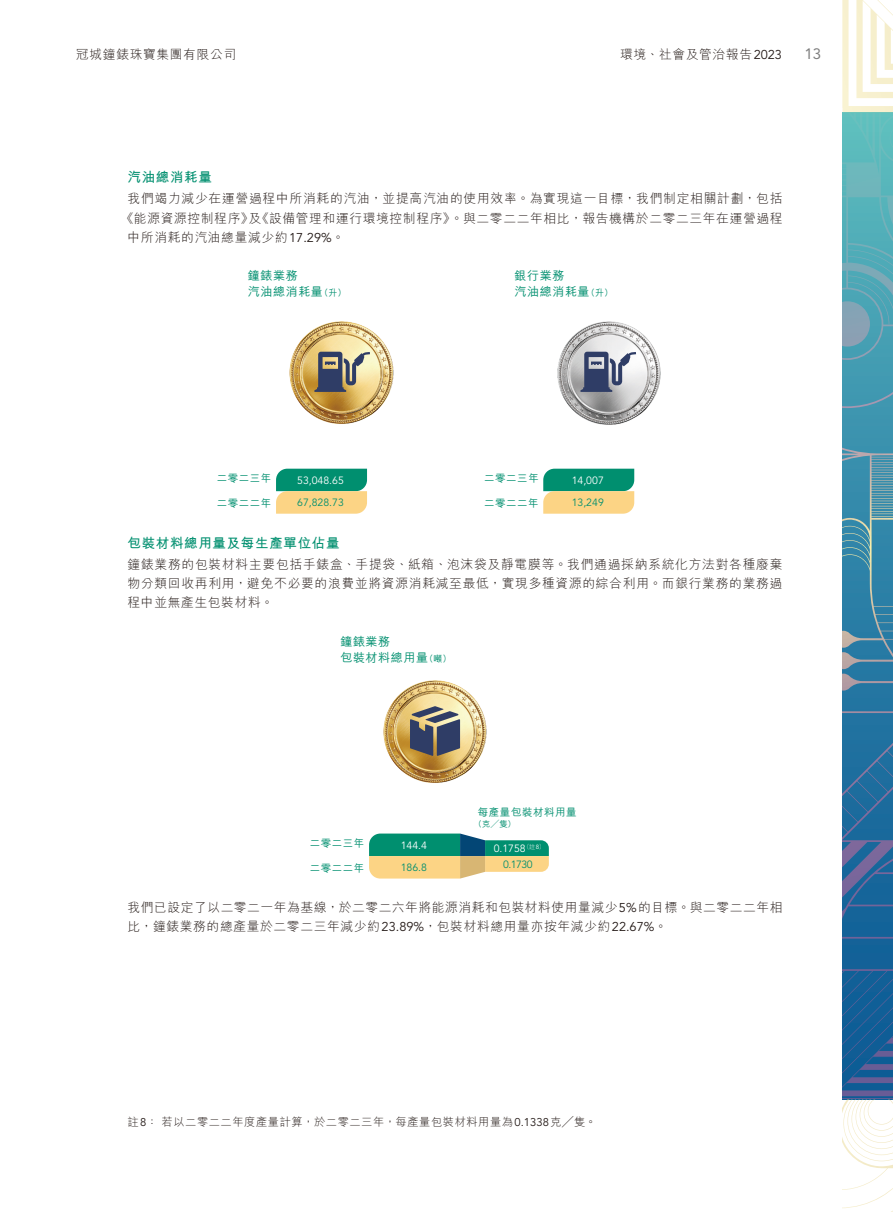
<style>
.page{position:relative;width:893px;height:1212px;background:#fff}
.page>*{position:absolute;margin:0;border:0;box-sizing:border-box;transform-origin:0 0}
.t1{font:15px "Avenir LT Std";color:#7e7e7e}
.t2{font:700 13.5px "M Hei HK";letter-spacing:.05em;color:#008f6f}
.t3{font:300 12.75px/19.5px "M Hei HK";letter-spacing:.05em;color:#231916;text-align:justify}
.t4{font:500 12px/15.8px "M Hei HK";letter-spacing:.05em;color:#008f6f}
.t5{font:300 11.25px "M Hei HK";letter-spacing:.05em;color:#231916}
.t6{font:500 10.5px "M Hei HK";letter-spacing:.05em;color:#008f6f}
.t7{font:10.5px "Avenir LT Std";color:#fff}
.t8{font:10.5px "Avenir LT Std";color:#008f6f}
.t9{font:10.5px/15.8px "Avenir LT Std";letter-spacing:-.025em;color:#fff;text-align:center}
.t10{font:500 8.25px "M Hei HK";color:#008f6f}
.s1{font-family:"Avenir LT Std";font-weight:400}
.s2{font-size:9px}
.s3{color:#008f6f}
</style>
<div class="page">
<svg style="left:842px;top:1100px;width:51px;height:112px"></svg>
<svg style="left:842px;top:0;width:51px;height:112px"></svg>
<svg style="left:842px;top:112px;width:51px;height:987px;background:#3c85a6"></svg>
<svg style="left:842px;top:301px;width:28px;height:46px"></svg>
<svg style="left:543px;top:469px;width:91px;height:45px;background:#83b47f"></svg>
<img style="left:289px;top:321px;width:105px;height:103px">
<img style="left:557px;top:321px;width:104px;height:104px">
<svg style="left:276px;top:469px;width:91px;height:45px;background:#83b47e"></svg>
<svg style="left:314px;top:352px;width:56px;height:40px;background:#8e897b"></svg>
<svg style="left:580px;top:352px;width:56px;height:40px;background:#868da1"></svg>
<svg style="left:369px;top:833px;width:180px;height:45px;background:#8eb68c"></svg>
<img style="left:383px;top:680px;width:104px;height:103px">
<svg style="left:410px;top:706px;width:50px;height:50px;background:#6e6e70"></svg>
<p class="t3" style="left:76px;top:44px;width:162px">冠城鐘錶珠寶集團有限公司</p>
<p class="t3" style="left:620px;top:44px;width:163px">環境、社會及管治報告<span class="s1">2023</span></p>
<p class="t1" style="left:804px;top:45px;width:18px">13</p>
<p class="t2" style="left:128px;top:167px;width:86px">汽油總消耗量</p>
<p class="t3" style="left:128px;top:188px;width:656px">我們竭力減少在運營過程中所消耗的汽油，並提高汽油的使用效率。為實現這一目標，我們制定相關計劃，包括</p>
<p class="t3" style="left:121px;top:208px;width:663px">《能源資源控制程序》及《設備管理和運行環境控制程序》。與二零二二年相比，報告機構於二零二三年在運營過程</p>
<p class="t3" style="left:128px;top:227px;width:218px">中所消耗的汽油總量減少約<span class="s1">17.29%</span>。</p>
<p class="t4" style="left:248px;top:267px;width:100px">鐘錶業務<br>汽油總消耗量<span class="s2">（升）</span></p>
<p class="t4" style="left:515px;top:267px;width:100px">銀行業務<br>汽油總消耗量<span class="s2">（升）</span></p>
<p class="t6" style="left:217px;top:471px;width:56px">二零二三年</p>
<p class="t6" style="left:484px;top:471px;width:56px">二零二三年</p>
<p class="t6" style="left:217px;top:495px;width:56px">二零二二年</p>
<p class="t6" style="left:484px;top:495px;width:56px">二零二二年</p>
<p class="t7" style="left:297px;top:474px;width:48px">53,048.65</p>
<p class="t8" style="left:297px;top:496px;width:48px">67,828.73</p>
<p class="t2" style="left:128px;top:533px;width:213px">包裝材料總用量及每生產單位佔量</p>
<p class="t3" style="left:128px;top:554px;width:656px">鐘錶業務的包裝材料主要包括手錶盒、手提袋、紙箱、泡沫袋及靜電膜等。我們通過採納系統化方法對各種廢棄物分類回收再利用，避免不必要的浪費並將資源消耗減至最低，實現多種資源的綜合利用。而銀行業務的業務過程中並無產生包裝材料。</p>
<p class="t7" style="left:572px;top:474px;width:34px">14,007</p>
<p class="t8" style="left:572px;top:496px;width:34px">13,249</p>
<p class="t4" style="left:340px;top:632px;width:113px">鐘錶業務<br>包裝材料總用量<span class="s2">（噸）</span></p>
<p class="t6" style="left:310px;top:836px;width:56px">二零二三年</p>
<p class="t6" style="left:310px;top:860px;width:56px">二零二二年</p>
<p class="t8" style="left:401px;top:862px;width:28px">186.8</p>
<p class="t7" style="left:401px;top:839px;width:28px">144.4</p>
<p class="t6" style="left:478px;top:804px;width:100px">每產量包裝材料用量</p>
<p class="t10" style="left:474px;top:818px;width:44px">（克╱隻）</p>
<p class="t9" style="left:494px;top:841px;width:53px">0.1758<sup>（註</sup><sup>8</sup><sup>）<br></sup><span class="s3">0.1730</span></p>
<p class="t3" style="left:128px;top:897px;width:656px">我們已設定了以二零二一年為基線，於二零二六年將能源消耗和包裝材料使用量減少<span class="s1">5%</span>的目標。與二零二二年相比，鐘錶業務的總產量於二零二三年減少約<span class="s1">23.89%</span>，包裝材料總用量亦按年減少約<span class="s1">22.67%</span>。</p>
<p class="t5" style="left:128px;top:1115px;width:470px">註<span class="s1">8</span>：若以二零二二年度產量計算，於二零二三年，每產量包裝材料用量為<span class="s1">0.1338</span>克╱隻。</p>
</div>
